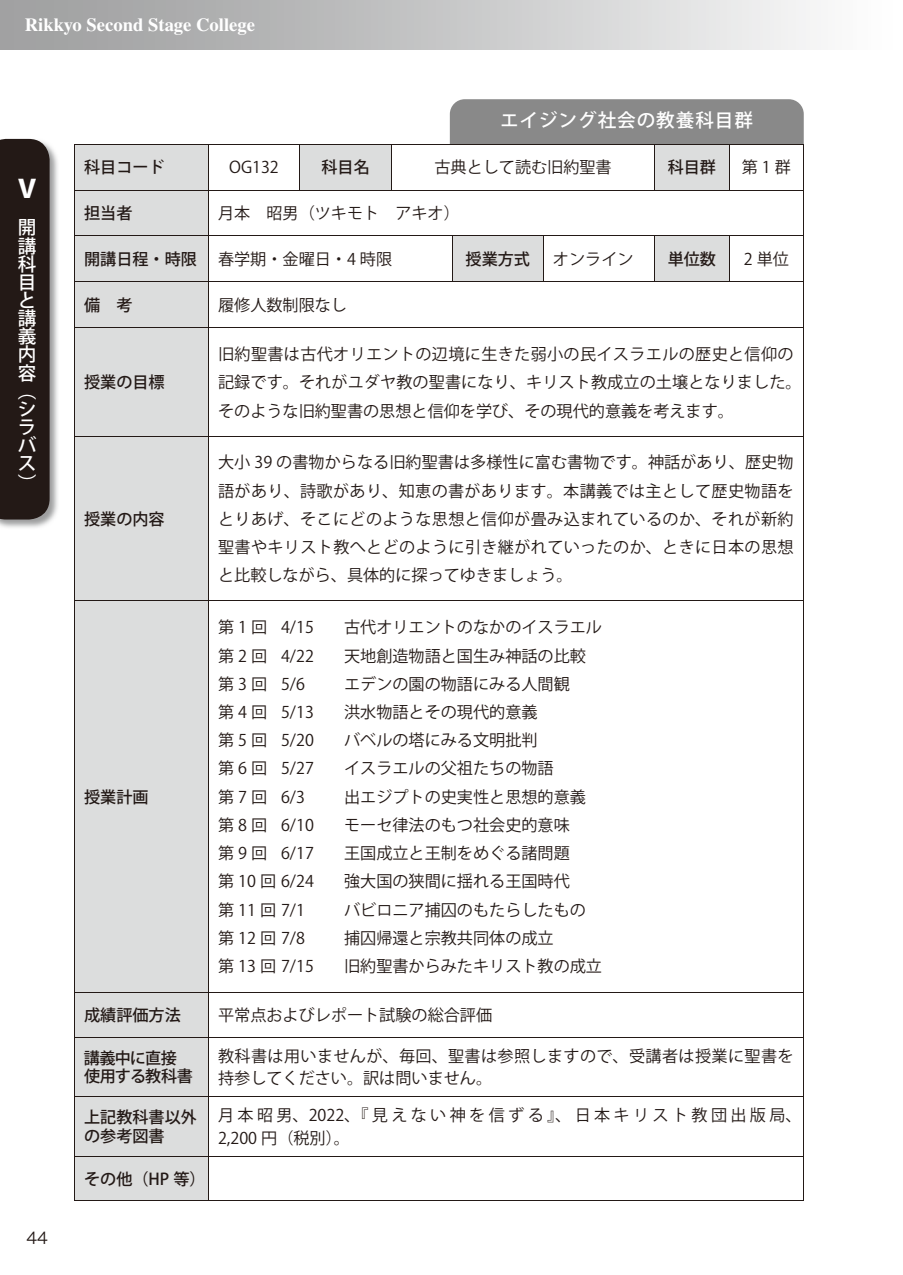
<style>
.page{position:relative;width:903px;height:1275px;background:#fff}
.page>*{position:absolute;margin:0;border:0;box-sizing:border-box;transform-origin:0 0}
.t1{font:24.85px "Koz Go Pro Heavy 90 pv RKSJ V";color:#fff}
.t2{font:18.55px/18.2px "Koz Go Pro Medium 90 pv RKSJ V";letter-spacing:.05em;color:#fff}
.t3{font:700 18.55px "Times";color:#fff}
.t4{font:16.1px/28.2px "Koz Go Pro Regular 90 pv RKSJ H";color:#231916}
.t5{font:16.1px/18.6px "Koz Go Pro Medium 90 pv RKSJ V";color:#231916}
.t6{font:16.1px/22.4px "Koz Go Pro Regular 90 pv RKSJ H";letter-spacing:.02em;color:#231916}
.t7{font:16.1px/22.4px "Koz Go Pro Regular 90 pv RKSJ H";letter-spacing:.21em;color:#231916}
.t8{font:16.1px/18.6px "Koz Go Pro Medium 90 pv RKSJ V";letter-spacing:-.05em;color:#231916}
.t9{font:16.1px "Hira Kaku Pro W3 90 pv RKSJ H";color:#231916}
</style>
<div class="page">
<img style="left:0;top:146px;width:58px;height:382px">
<div style="left:0;top:139px;width:50px;height:381px;background:#231916"></div>
<div style="left:450px;top:99px;width:354px;height:60px;background:#898989;border-radius:15px"></div>
<div style="left:75px;top:145px;width:133px;height:1055px;background:#dcdddd"></div>
<svg style="left:209px;top:145px;width:594px;height:292px"></svg>
<svg style="left:300px;top:145px;width:243px;height:137px"></svg>
<div style="left:391px;top:144px;width:264px;height:46px;background:#fff"></div>
<hr style="left:74px;top:144px;width:134px;height:1px;background:#231916">
<hr style="left:74px;top:144px;width:1px;height:46px;background:#231916">
<hr style="left:208px;top:144px;width:1px;height:46px;background:#231916">
<hr style="left:655px;top:144px;width:149px;height:1px;background:#231916">
<hr style="left:729px;top:144px;width:1px;height:46px;background:#231916">
<hr style="left:803px;top:144px;width:1px;height:46px;background:#231916">
<hr style="left:74px;top:190px;width:134px;height:1px;background:#231916">
<hr style="left:74px;top:190px;width:1px;height:46px;background:#231916">
<hr style="left:208px;top:190px;width:1px;height:46px;background:#231916">
<hr style="left:655px;top:190px;width:149px;height:1px;background:#231916">
<hr style="left:803px;top:190px;width:1px;height:46px;background:#231916">
<hr style="left:74px;top:236px;width:134px;height:1px;background:#231916">
<hr style="left:74px;top:236px;width:1px;height:46px;background:#231916">
<hr style="left:208px;top:236px;width:92px;height:1px;background:#231916">
<hr style="left:208px;top:236px;width:1px;height:46px;background:#231916">
<hr style="left:300px;top:236px;width:243px;height:1px;background:#231916">
<hr style="left:452px;top:236px;width:1px;height:46px;background:#231916">
<hr style="left:543px;top:236px;width:112px;height:1px;background:#231916">
<hr style="left:543px;top:236px;width:1px;height:46px;background:#231916">
<hr style="left:655px;top:236px;width:74px;height:1px;background:#231916">
<hr style="left:654px;top:236px;width:1px;height:46px;background:#231916">
<hr style="left:729px;top:236px;width:75px;height:1px;background:#231916">
<hr style="left:729px;top:236px;width:1px;height:46px;background:#231916">
<hr style="left:803px;top:236px;width:1px;height:46px;background:#231916">
<hr style="left:74px;top:282px;width:134px;height:1px;background:#231916">
<hr style="left:74px;top:282px;width:1px;height:45px;background:#231916">
<hr style="left:208px;top:282px;width:1px;height:45px;background:#231916">
<hr style="left:74px;top:327px;width:134px;height:1px;background:#231916">
<hr style="left:74px;top:328px;width:1px;height:109px;background:#231916">
<hr style="left:208px;top:328px;width:1px;height:109px;background:#231916">
<hr style="left:803px;top:328px;width:1px;height:109px;background:#231916">
<hr style="left:74px;top:437px;width:134px;height:1px;background:#231916">
<hr style="left:74px;top:437px;width:1px;height:163px;background:#231916">
<hr style="left:208px;top:437px;width:92px;height:1px;background:#231916">
<hr style="left:208px;top:437px;width:1px;height:163px;background:#231916">
<hr style="left:300px;top:437px;width:504px;height:1px;background:#231916">
<hr style="left:803px;top:437px;width:1px;height:163px;background:#231916">
<hr style="left:74px;top:600px;width:134px;height:1px;background:#231916">
<hr style="left:74px;top:601px;width:1px;height:391px;background:#231916">
<hr style="left:208px;top:600px;width:92px;height:1px;background:#231916">
<hr style="left:208px;top:601px;width:1px;height:391px;background:#231916">
<hr style="left:300px;top:600px;width:504px;height:1px;background:#231916">
<hr style="left:803px;top:601px;width:1px;height:391px;background:#231916">
<hr style="left:74px;top:992px;width:134px;height:1px;background:#231916">
<hr style="left:74px;top:993px;width:1px;height:44px;background:#231916">
<hr style="left:208px;top:992px;width:92px;height:1px;background:#231916">
<hr style="left:208px;top:993px;width:1px;height:44px;background:#231916">
<hr style="left:300px;top:992px;width:504px;height:1px;background:#231916">
<hr style="left:803px;top:993px;width:1px;height:44px;background:#231916">
<hr style="left:74px;top:1037px;width:134px;height:1px;background:#231916">
<hr style="left:74px;top:1037px;width:1px;height:59px;background:#231916">
<hr style="left:208px;top:1037px;width:92px;height:1px;background:#231916">
<hr style="left:208px;top:1037px;width:1px;height:59px;background:#231916">
<hr style="left:300px;top:1037px;width:504px;height:1px;background:#231916">
<hr style="left:803px;top:1037px;width:1px;height:59px;background:#231916">
<hr style="left:74px;top:1097px;width:1px;height:59px;background:#231916">
<hr style="left:208px;top:1097px;width:1px;height:59px;background:#231916">
<hr style="left:803px;top:1097px;width:1px;height:59px;background:#231916">
<hr style="left:74px;top:1156px;width:134px;height:1px;background:#231916">
<hr style="left:74px;top:1156px;width:1px;height:44px;background:#231916">
<hr style="left:208px;top:1156px;width:92px;height:1px;background:#231916">
<hr style="left:208px;top:1156px;width:1px;height:44px;background:#231916">
<hr style="left:300px;top:1156px;width:504px;height:1px;background:#231916">
<hr style="left:803px;top:1156px;width:1px;height:44px;background:#231916">
<hr style="left:74px;top:1200px;width:730px;height:1px;background:#231916">
<hr style="left:208px;top:144px;width:183px;height:1px;background:#231916">
<hr style="left:300px;top:144px;width:1px;height:46px;background:#231916">
<hr style="left:391px;top:144px;width:62px;height:1px;background:#231916">
<hr style="left:391px;top:144px;width:1px;height:46px;background:#231916">
<hr style="left:453px;top:144px;width:202px;height:1px;background:#231916">
<hr style="left:654px;top:144px;width:1px;height:46px;background:#231916">
<hr style="left:208px;top:190px;width:447px;height:1px;background:#231916">
<hr style="left:208px;top:282px;width:596px;height:1px;background:#231916">
<hr style="left:803px;top:282px;width:1px;height:45px;background:#231916">
<hr style="left:208px;top:327px;width:596px;height:1px;background:#231916">
<hr style="left:74px;top:1096px;width:730px;height:1px;background:#231916">
<div style="left:0;top:0;width:903px;height:50px;background:linear-gradient(to right,#98999a,#fcfcfc)"></div>
<p class="t3" style="left:25px;top:19px;width:232px">Rikkyo Second Stage College</p>
<p class="t2" style="left:500px;top:113px;width:254px">エイジング社会の教養科目群</p>
<h1 class="t1" style="left:15px;top:179px;width:23px">Ⅴ</h1>
<p class="t2" style="left:18px;top:221px;width:20px">開講科目と講義内容（シラバス）</p>
<p class="t9" style="left:27px;top:1232px;width:23px">44</p>
<p class="t5" style="left:84px;top:160px;width:82px">科目コード</p>
<p class="t4" style="left:229px;top:155px;width:51px">OG132</p>
<p class="t5" style="left:321px;top:160px;width:50px">科目名</p>
<p class="t4" style="left:434px;top:155px;width:179px">古典として読む旧約聖書</p>
<p class="t5" style="left:668px;top:160px;width:50px">科目群</p>
<p class="t4" style="left:742px;top:155px;width:51px">第1群</p>
<p class="t5" style="left:84px;top:206px;width:50px">担当者</p>
<p class="t4" style="left:218px;top:201px;width:243px">月本　昭男（ツキモト　アキオ）</p>
<p class="t5" style="left:84px;top:252px;width:114px">開講日程・時限</p>
<p class="t4" style="left:218px;top:247px;width:176px">春学期・金曜日・4 時限</p>
<p class="t5" style="left:466px;top:252px;width:66px">授業方式</p>
<p class="t4" style="left:553px;top:247px;width:82px">オンライン</p>
<p class="t5" style="left:668px;top:252px;width:50px">単位数</p>
<p class="t4" style="left:744px;top:247px;width:47px">2 単位</p>
<p class="t5" style="left:84px;top:298px;width:50px">備　考</p>
<p class="t4" style="left:218px;top:293px;width:130px">履修人数制限なし</p>
<p class="t5" style="left:84px;top:375px;width:82px">授業の目標</p>
<p class="t5" style="left:84px;top:512px;width:82px">授業の内容</p>
<p class="t5" style="left:84px;top:789px;width:66px">授業計画</p>
<p class="t4" style="left:218px;top:342px;width:585px">旧約聖書は古代オリエントの辺境に生きた弱小の民イスラエルの歴史と信仰の記録です。それがユダヤ教の聖書になり、キリスト教成立の土壌となりました。そのような旧約聖書の思想と信仰を学び、その現代的意義を考えます。</p>
<p class="t4" style="left:218px;top:450px;width:577px;text-align:justify">大小 39 の書物からなる旧約聖書は多様性に富む書物です。神話があり、歴史物語があり、詩歌があり、知恵の書があります。本講義では主として歴史物語をとりあげ、そこにどのような思想と信仰が畳み込まれているのか、それが新約聖書やキリスト教へとどのように引き継がれていったのか、ときに日本の思想と比較しながら、具体的に探ってゆきましょう。</p>
<p class="t4" style="left:218px;top:615px;width:97px">第 1 回 4/15</p>
<p class="t4" style="left:344px;top:615px;width:259px">古代オリエントのなかのイスラエル</p>
<p class="t4" style="left:218px;top:644px;width:97px">第 2 回 4/22</p>
<p class="t4" style="left:344px;top:644px;width:243px">天地創造物語と国生み神話の比較</p>
<p class="t4" style="left:218px;top:672px;width:88px">第 3 回 5/6</p>
<p class="t4" style="left:344px;top:672px;width:227px">エデンの園の物語にみる人間観</p>
<p class="t4" style="left:218px;top:700px;width:97px">第 4 回 5/13</p>
<p class="t4" style="left:344px;top:700px;width:195px">洪水物語とその現代的意義</p>
<p class="t4" style="left:218px;top:728px;width:97px">第 5 回 5/20</p>
<p class="t4" style="left:344px;top:728px;width:195px">バベルの塔にみる文明批判</p>
<p class="t4" style="left:218px;top:756px;width:97px">第 6 回 5/27</p>
<p class="t4" style="left:344px;top:756px;width:211px">イスラエルの父祖たちの物語</p>
<p class="t4" style="left:218px;top:785px;width:88px">第 7 回 6/3</p>
<p class="t4" style="left:344px;top:785px;width:243px">出エジプトの史実性と思想的意義</p>
<p class="t4" style="left:218px;top:813px;width:97px">第 8 回 6/10</p>
<p class="t4" style="left:344px;top:813px;width:227px">モーセ律法のもつ社会史的意味</p>
<p class="t4" style="left:218px;top:841px;width:97px">第 9 回 6/17</p>
<p class="t4" style="left:344px;top:841px;width:227px">王国成立と王制をめぐる諸問題</p>
<p class="t4" style="left:218px;top:869px;width:97px">第 10 回 6/24</p>
<p class="t4" style="left:344px;top:869px;width:227px">強大国の狭間に揺れる王国時代</p>
<p class="t4" style="left:218px;top:897px;width:88px">第 11 回 7/1</p>
<p class="t4" style="left:344px;top:897px;width:243px">バビロニア捕囚のもたらしたもの</p>
<p class="t4" style="left:218px;top:926px;width:88px">第 12 回 7/8</p>
<p class="t4" style="left:344px;top:926px;width:211px">捕囚帰還と宗教共同体の成立</p>
<p class="t4" style="left:218px;top:954px;width:97px">第 13 回 7/15</p>
<p class="t4" style="left:344px;top:954px;width:259px">旧約聖書からみたキリスト教の成立</p>
<p class="t5" style="left:84px;top:1008px;width:98px">成績評価方法</p>
<p class="t4" style="left:218px;top:1003px;width:276px">平常点およびレポート試験の総合評価</p>
<p class="t8" style="left:84px;top:1050px;width:110px">講義中に直接使用する教科書</p>
<p class="t6" style="left:218px;top:1047px;width:577px">教科書は用いませんが、毎回、聖書は参照しますので、受講者は授業に聖書を持参してください。訳は問いません。</p>
<p class="t5" style="left:84px;top:1110px;width:114px">上記教科書以外の参考図書</p>
<p class="t7" style="left:218px;top:1106px;width:585px">月本昭男、2022、『見えない神を信ずる』、日本キリスト教団出版局、<br>2,200 円（税別）。</p>
<p class="t5" style="left:84px;top:1171px;width:123px">その他（HP 等）</p>
</div>
